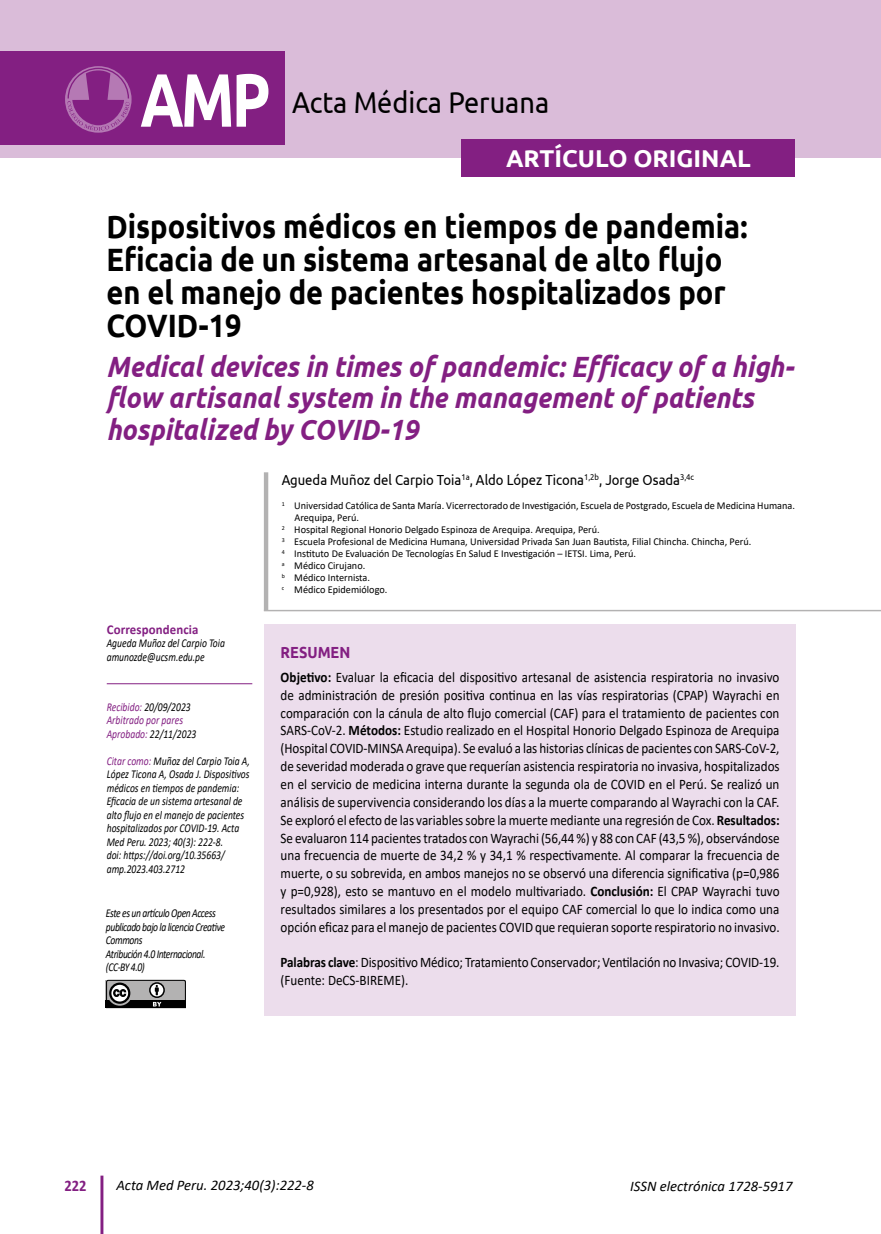
<style>
.page{position:relative;width:881px;height:1234px;background:#fff}
.page>*{position:absolute;margin:0;border:0;box-sizing:border-box;transform-origin:0 0}
.t1{font:700 75.3px "Ubuntu";color:#fff;scale:.8 1}
.t2{font:700 32.25px/33px "Ubuntu";color:#000;scale:.9 1}
.t3{font:30.15px "Ubuntu";color:#000;scale:.9 1}
.t4{font:italic 700 29.25px/31.5px "Ubuntu";color:#831f82;scale:.9 1}
.t5{font:700 24.3px "Ubuntu";color:#fff}
.t6{font:700 16.05px "Ubuntu";color:#831f82;scale:.9 1}
.t7{font:700 16.05px "Calibri";color:#831f82;scale:.9 1}
.t8{font:italic 14.7px "Calibri";color:#000}
.t9{font:14.55px/17.9px "Calibri";letter-spacing:-.005em;color:#000;text-align:justify;scale:.9 1}
.t10{font:14.55px "Ubuntu";color:#000;scale:.9 1}
.t11{font:700 13.5px "Calibri";letter-spacing:.01em;color:#831f82;scale:.95 1}
.t12{font:italic 12px/13.5px "Calibri";color:#000;scale:.8 1}
.t13{font:italic 12px/13.5px "Calibri";letter-spacing:-.04em;color:#000;scale:.8 1}
.t14{font:italic 12px/13.5px "Calibri";color:#831f82;scale:.8 1}
.t15{font:10.5px "Calibri";color:#000}
.s1{color:#000}
.s2{color:#831f82}
.s3{font-weight:700}
</style>
<div class="page">
<hr style="left:100px;top:1175px;width:3px;height:58px;background:#831f82">
<div style="left:264px;top:623px;width:531px;height:392px;background:#ecddec"></div>
<div style="left:0;top:0;width:880px;height:158px;background:#dabcd9"></div>
<div style="left:0;top:51px;width:285px;height:94px;background:#831f82"></div>
<div style="left:461px;top:139px;width:333px;height:38px;background:#831f82"></div>
<svg style="left:65px;top:66px;width:66px;height:67px"></svg>
<svg style="left:67px;top:68px;width:62px;height:63px"></svg>
<hr style="left:107px;top:683px;width:145px;height:1px;background:#831f82">
<svg style="left:105px;top:979px;width:81px;height:29px;background:#747474"></svg>
<hr style="left:264px;top:472px;width:4px;height:138px;background:#b3b2b2">
<hr style="left:264px;top:609px;width:616px;height:2px;background:#b3b2b2">
<h1 class="t1" style="left:140px;top:50px;width:164px">AMP</h1>
<h3 class="t3" style="left:292px;top:84px;width:287px">Acta Médica Peruana</h3>
<h3 class="t5" style="left:506px;top:142px;width:246px">ARTÍCULO ORIGINAL</h3>
<h2 class="t2" style="left:106px;top:208px;width:713px">Dispositivos médicos en tiempos de pandemia:<br>Eficacia de un sistema artesanal de alto flujo en el manejo de pacientes hospitalizados por COVID-19</h2>
<h3 class="t4" style="left:106px;top:350px;width:766px">Medical devices in times of pandemic: Efficacy of a high&shy;flow artisanal system in the management of patients hospitalized by COVID-19</h3>
<p class="t11" style="left:107px;top:619px;width:98px">Correspondencia</p>
<p class="t12" style="left:107px;top:636px;width:149px">Agueda Muñoz del Carpio Toia amunozde@ucsm.edu.pe</p>
<p class="t14" style="left:107px;top:699px;width:113px">Recibido: <span class="s1">20/09/2023<br></span>Arbitrado por pares<br>Aprobado: <span class="s1">22/11/2023</span></p>
<p class="t12" style="left:107px;top:753px;width:180px"><span class="s2">Citar como:</span> Muñoz del Carpio Toia A,<br>López Ticona A, Osada J. Dispositivos médicos en tiempos de pandemia:<br>Eficacia de un sistema artesanal de alto flujo en el manejo de pacientes hospitalizados por COVID-19. Acta<br>Med Peru. 2023; 40(3): 222-8.<br>doi: https://doi.org/10.35663/ amp.2023.403.2712</p>
<p class="t13" style="left:106px;top:905px;width:150px">Este es un artículo Open Access publicado bajo la licencia Creative<br>Commons<br>Atribución 4.0 Internacional. (CC-BY 4.0)</p>
<p class="t10" style="left:281px;top:471px;width:459px">Agueda Muñoz del Carpio Toia<sup>1a</sup>, Aldo López Ticona<sup>1,2b</sup>, Jorge Osada<sup>3,4c</sup></p>
<p class="t15" style="left:281px;top:498px;width:514px"><sup>1</sup> Universidad Católica de Santa María. Vicerrectorado de Investigación, Escuela de Postgrado, Escuela de Medicina Humana.</p>
<p class="t15" style="left:294px;top:510px;width:66px">Arequipa, Perú.</p>
<p class="t15" style="left:281px;top:522px;width:319px"><sup>2</sup> Hospital Regional Honorio Delgado Espinoza de Arequipa. Arequipa, Perú.</p>
<p class="t15" style="left:281px;top:534px;width:471px"><sup>3</sup> Escuela Profesional de Medicina Humana, Universidad Privada San Juan Bautista, Filial Chincha. Chincha, Perú.</p>
<p class="t15" style="left:281px;top:546px;width:355px"><sup>4</sup> Instituto De Evaluación De Tecnologías En Salud E Investigación – IETSI. Lima, Perú.</p>
<p class="t15" style="left:281px;top:558px;width:85px"><sup>a</sup> Médico Cirujano.</p>
<p class="t15" style="left:281px;top:570px;width:90px"><sup>b</sup> Médico Internista.</p>
<p class="t15" style="left:281px;top:582px;width:107px"><sup>c</sup> Médico Epidemiólogo.</p>
<p class="t6" style="left:280px;top:641px;width:79px">RESUMEN</p>
<p class="t9" style="left:280px;top:667px;width:556px"><span class="s3">Objetivo:</span> Evaluar la eficacia del dispositivo artesanal de asistencia respiratoria no invasivo de administración de presión positiva continua en las vías respiratorias (CPAP) Wayrachi en comparación con la cánula de alto flujo comercial (CAF) para el tratamiento de pacientes con SARS-CoV-2. <span class="s3">Métodos:</span> Estudio realizado en el Hospital Honorio Delgado Espinoza de Arequipa (Hospital COVID-MINSA Arequipa). Se evaluó a las historias clínicas de pacientes con SARS-CoV-2, de severidad moderada o grave que requerían asistencia respiratoria no invasiva, hospitalizados en el servicio de medicina interna durante la segunda ola de COVID en el Perú. Se realizó un análisis de supervivencia considerando los días a la muerte comparando al Wayrachi con la CAF.<br>Se exploró el efecto de las variables sobre la muerte mediante una regresión de Cox. <span class="s3">Resultados:<br></span>Se evaluaron 114 pacientes tratados con Wayrachi (56,44 %) y 88 con CAF (43,5 %), observándose una frecuencia de muerte de 34,2 % y 34,1 % respectivamente. Al comparar la frecuencia de muerte, o su sobrevida, en ambos manejos no se observó una diferencia significativa (p=0,986 y p=0,928), esto se mantuvo en el modelo multivariado. <span class="s3">Conclusión:</span> El CPAP Wayrachi tuvo resultados similares a los presentados por el equipo CAF comercial lo que lo indica como una opción eficaz para el manejo de pacientes COVID que requieran soporte respiratorio no invasivo.</p>
<p class="t9" style="left:280px;top:952px;width:555px"><span class="s3">Palabras clave</span>: Dispositivo Médico; Tratamiento Conservador; Ventilación no Invasiva; COVID-19. (Fuente: DeCS-BIREME).</p>
<p class="t7" style="left:64px;top:1173px;width:26px">222</p>
<p class="t8" style="left:116px;top:1174px;width:199px">Acta Med Peru. 2023;40(3):222-8</p>
<p class="t8" style="left:629px;top:1175px;width:164px">ISSN electrónica 1728-5917</p>
</div>
